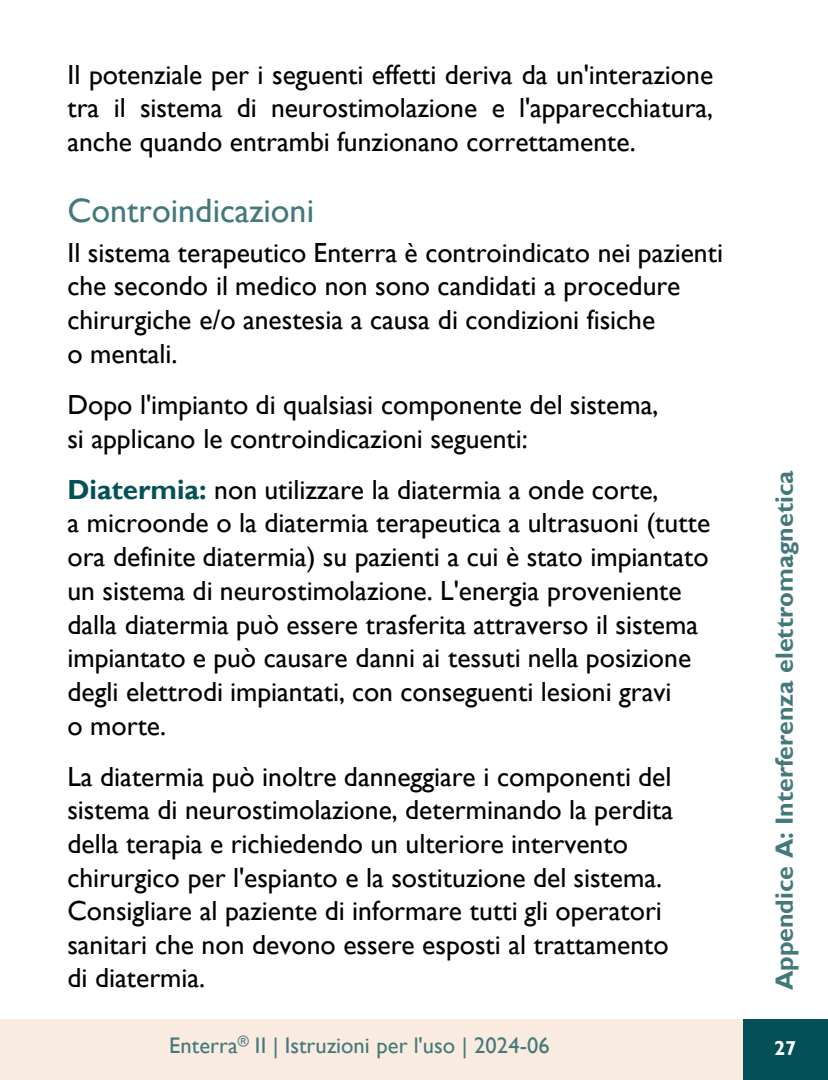
<style>
.page{position:relative;width:828px;height:1080px;background:#fff}
.page>*{position:absolute;margin:0;border:0;box-sizing:border-box;transform-origin:0 0}
.t1{font:34px "Gill Sans";color:#44797b}
.t2{font:27.5px/33.8px "Gill Sans";color:#000}
.t3{font:700 25px "Gill Sans";color:#44797b}
.t4{font:22.5px "Gill Sans";letter-spacing:.005em;color:#44797b}
.t5{font:700 20px "Gill Sans";color:#fff}
.s1{font-weight:700;color:#035157}
</style>
<div class="page">
<div style="left:0;top:1020px;width:742px;height:60px;background:#f9ebe0"></div>
<div style="left:742px;top:1020px;width:85px;height:60px;background:#035157"></div>
<p class="t2" style="left:67px;top:58px;width:647px;text-align:justify">Il potenziale per i seguenti effetti deriva da un'interazione tra il sistema di neurostimolazione e l'apparecchiatura, anche quando entrambi funzionano correttamente.</p>
<h2 class="t1" style="left:67px;top:191px;width:248px">Controindicazioni</h2>
<p class="t2" style="left:67px;top:236px;width:657px">Il sistema terapeutico Enterra è controindicato nei pazienti che secondo il medico non sono candidati a procedure chirurgiche e/o anestesia a causa di condizioni fisiche<br>o mentali.</p>
<p class="t2" style="left:67px;top:388px;width:592px">Dopo l'impianto di qualsiasi componente del sistema, si applicano le controindicazioni seguenti:</p>
<p class="t2" style="left:67px;top:473px;width:644px"><span class="s1">Diatermia:</span> non utilizzare la diatermia a onde corte,<br>a microonde o la diatermia terapeutica a ultrasuoni (tutte ora definite diatermia) su pazienti a cui è stato impiantato un sistema di neurostimolazione. L'energia proveniente dalla diatermia può essere trasferita attraverso il sistema impiantato e può causare danni ai tessuti nella posizione degli elettrodi impiantati, con conseguenti lesioni gravi<br>o morte.</p>
<p class="t2" style="left:67px;top:760px;width:607px">La diatermia può inoltre danneggiare i componenti del sistema di neurostimolazione, determinando la perdita della terapia e richiedendo un ulteriore intervento chirurgico per l'espianto e la sostituzione del sistema.<br>Consigliare al paziente di informare tutti gli operatori sanitari che non devono essere esposti al trattamento di diatermia.</p>
<p class="t3" style="left:769px;top:990px;width:521px;rotate:-90deg">Appendice A: Interferenza elettromagnetica</p>
<p class="t4" style="left:169px;top:1032px;width:382px">Enterra<sup>®</sup> II | Istruzioni per l'uso | 2024-06</p>
<p class="t5" style="left:774px;top:1036px;width:24px">27</p>
</div>
